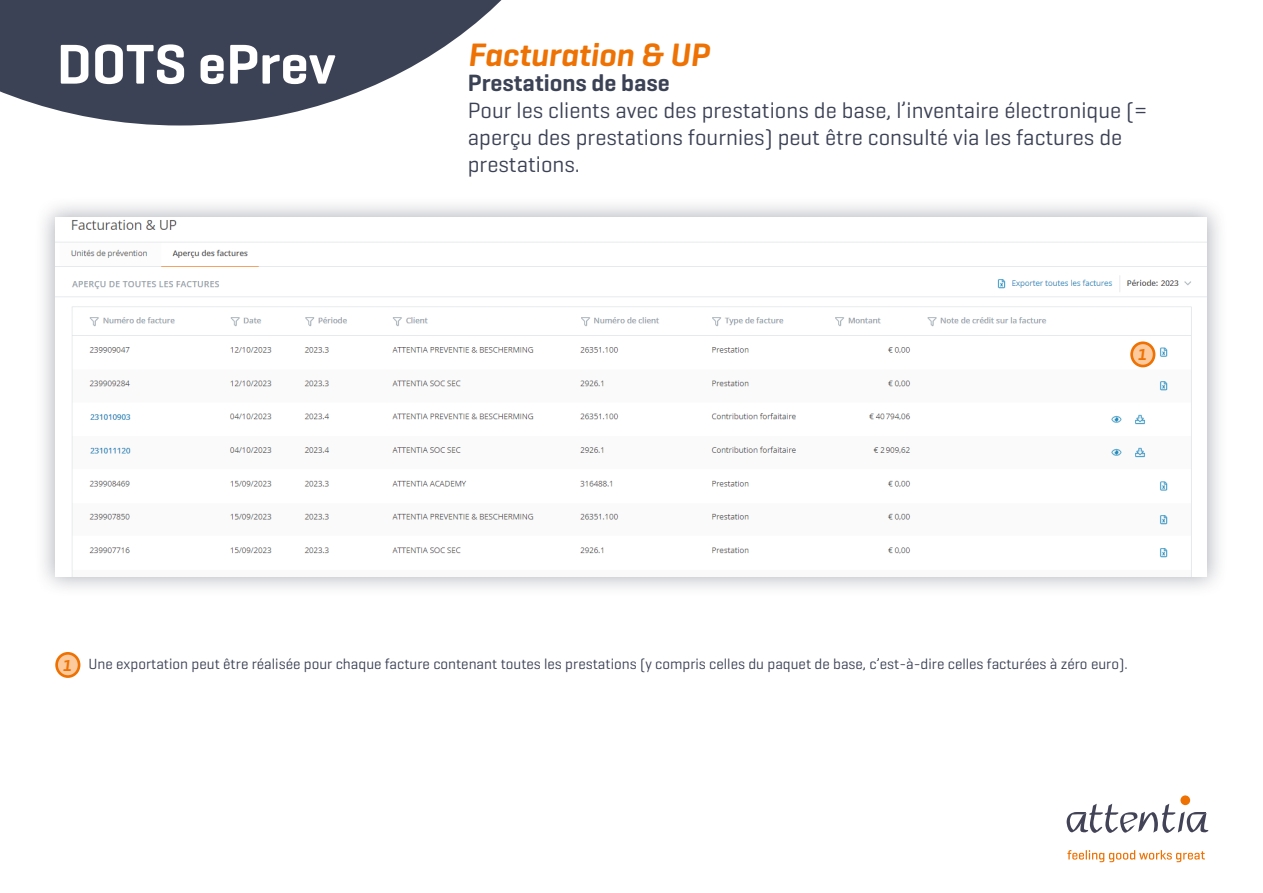
<style>
.page{position:relative;width:1263px;height:893px;background:#fff}
.page>*{position:absolute;margin:0;border:0;box-sizing:border-box;transform-origin:0 0}
.t1{font:600 57px "Geogrotesque";color:#fff}
.Titel_Scherm{font:italic 600 33px "Geogrotesque";color:#ee7203}
.Functionaliteit{font:600 24px "Geogrotesque";color:#3c4256}
.Functionaliteit-2{font:22.5px/27px "Geogrotesque";color:#3c4256}
.t2{font:italic 600 16.2px "Geogrotesque";color:#ee7203}
.Nummertjes{font:15px "Geogrotesque";color:#3c4256}
</style>
<div class="page">
<svg style="left:0;top:0;width:502px;height:125px;fill:#3c4256"></svg>
<svg style="left:1066px;top:804px;width:142px;height:29px"></svg>
<svg style="left:1067px;top:850px;width:138px;height:12px"></svg>
<div style="left:1180px;top:795px;width:10px;height:10px;background:#ee7203;border-radius:50%"></div>
<div style="left:34px;top:196px;width:1194px;height:402px;background:#3c4256;opacity:.4"></div>
<img style="left:55px;top:218px;width:1152px;height:358px">
<div style="left:57px;top:653px;width:22px;height:24px;background:#fdca9e;border-radius:50%"></div>
<div style="left:55px;top:652px;width:25px;height:26px;border:3px solid #ee7203;border-radius:50%"></div>
<div style="left:1132px;top:343px;width:22px;height:23px;background:#fdca9e;border-radius:50%"></div>
<div style="left:1130px;top:341px;width:25px;height:26px;border:3px solid #ee7203;border-radius:50%"></div>
<h1 class="t1" style="left:57px;top:29px;width:280px">DOTS ePrev</h1>
<p class="Titel_Scherm" style="left:468px;top:34px;width:243px">Facturation &amp; UP</p>
<p class="Functionaliteit" style="left:468px;top:68px;width:203px">Prestations de base</p>
<p class="Functionaliteit-2" style="left:468px;top:96px;width:681px">Pour les clients avec des prestations de base, l’inventaire électronique (= aperçu des prestations fournies) peut être consulté via les factures de prestations.</p>
<p class="t2" style="left:1137px;top:345px;width:11px">1</p>
<p class="t2" style="left:62px;top:655px;width:11px">1</p>
<p class="Nummertjes" style="left:88px;top:654px;width:1041px">Une exportation peut être réalisée pour chaque facture contenant toutes les prestations (y compris celles du paquet de base, c’est-à-dire celles facturées à zéro euro).</p>
</div>
